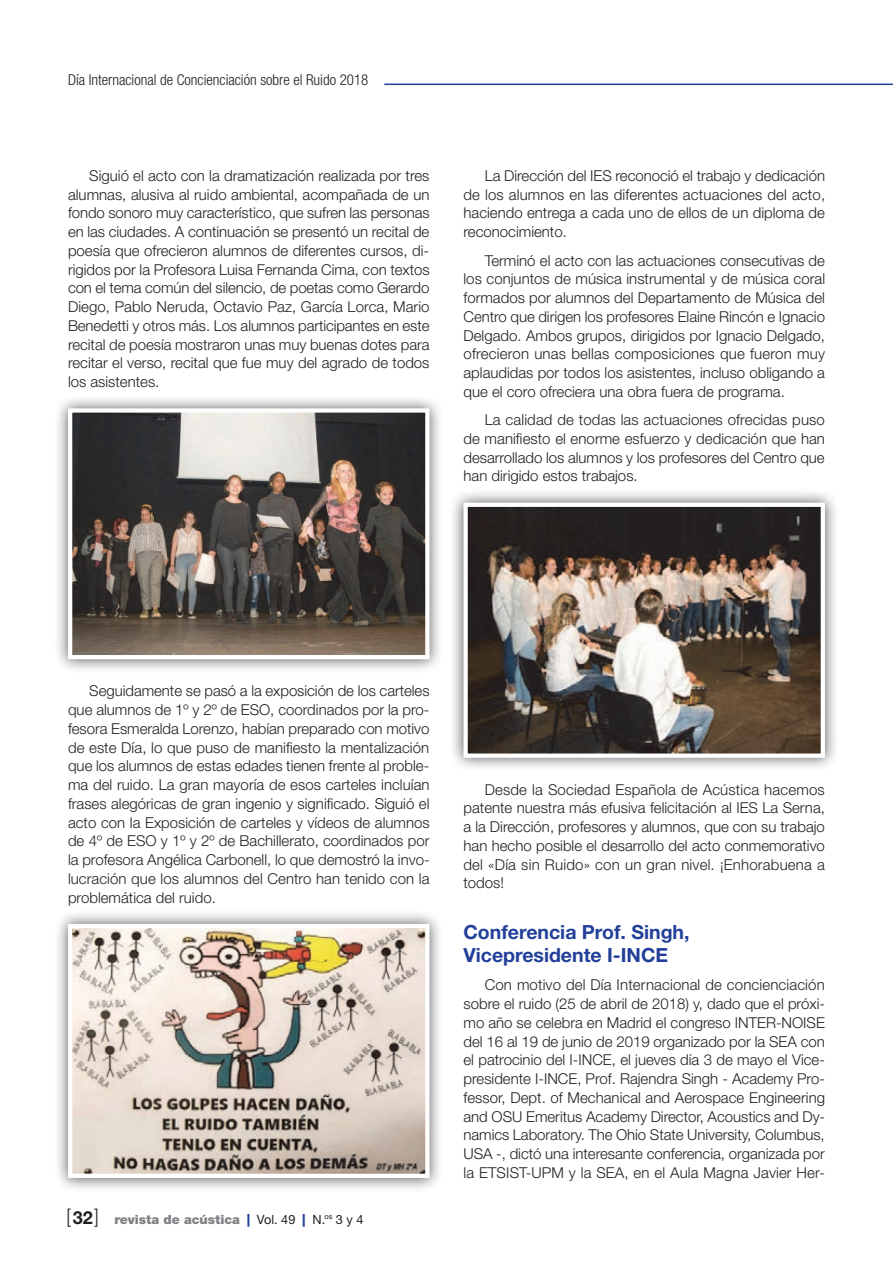
<style>
.page{position:relative;width:893px;height:1263px;background:#fff}
.page>*{position:absolute;margin:0;border:0;box-sizing:border-box;transform-origin:0 0}
.t1{font:300 19.8px "Helvetica Neue LT Std";color:#231f20;scale:.91 1}
.t2{font:700 19.5px/23.4px "Helvetica Neue LT Std";color:#223f99}
.t3{font:300 15px/18.8px "Helvetica Neue LT Std";color:#231f20;text-align:justify}
.t4{font:300 condensed 15px "Helvetica Neue LT Std";color:#231f20}
.t5{font:900 12.75px "Helvetica Neue LT Std";color:#808285}
.s1{font-weight:700;font-size:18px}
.s2{color:#223f99}
.s3{font-weight:400;color:#231f20}
</style>
<div class="page">
<hr style="left:384px;top:84px;width:509px;height:1px;background:#223f99">
<div style="left:54px;top:394px;width:389px;height:279px;background:#231f20;opacity:.75"></div>
<img style="left:73px;top:413px;width:351px;height:241px">
<div style="left:68px;top:408px;width:361px;height:251px;border:4px solid #fff"></div>
<div style="left:54px;top:910px;width:389px;height:282px;background:#231f20;opacity:.75"></div>
<img style="left:73px;top:929px;width:351px;height:244px">
<div style="left:68px;top:924px;width:361px;height:254px;border:4px solid #fff"></div>
<div style="left:450px;top:489px;width:389px;height:283px;background:#231f20;opacity:.75"></div>
<img style="left:468px;top:508px;width:352px;height:245px">
<div style="left:463px;top:503px;width:362px;height:255px;border:4px solid #fff"></div>
<p class="t4" style="left:68px;top:71px;width:302px">Día Internacional de Concienciación sobre el Ruido 2018</p>
<p class="t3" style="left:68px;top:166px;width:363px;text-indent:21px">Siguió el acto con la dramatización realizada por tres alumnas, alusiva al ruido ambiental, acompañada de un fondo sonoro muy característico, que sufren las personas en las ciudades. A continuación se presentó un recital de poesía que ofrecieron alumnos de diferentes cursos, di&shy;rigidos por la Profesora Luisa Fernanda Cima, con textos con el tema común del silencio, de poetas como Gerardo Diego, Pablo Neruda, Octavio Paz, García Lorca, Mario Benedetti y otros más. Los alumnos participantes en este recital de poesía mostraron unas muy buenas dotes para recitar el verso, recital que fue muy del agrado de todos los asistentes.</p>
<p class="t3" style="left:463px;top:166px;width:363px;text-indent:21px">La Dirección del IES reconoció el trabajo y dedicación de los alumnos en las diferentes actuaciones del acto, haciendo entrega a cada uno de ellos de un diploma de reconocimiento.</p>
<p class="t3" style="left:463px;top:250px;width:363px;text-indent:21px">Terminó el acto con las actuaciones consecutivas de los conjuntos de música instrumental y de música coral formados por alumnos del Departamento de Música del Centro que dirigen los profesores Elaine Rincón e Ignacio Delgado. Ambos grupos, dirigidos por Ignacio Delgado, ofrecieron unas bellas composiciones que fueron muy aplaudidas por todos los asistentes, incluso obligando a que el coro ofreciera una obra fuera de programa.</p>
<p class="t3" style="left:463px;top:410px;width:363px;text-indent:21px">La calidad de todas las actuaciones ofrecidas puso de manifiesto el enorme esfuerzo y dedicación que han desarrollado los alumnos y los profesores del Centro que han dirigido estos trabajos.</p>
<p class="t3" style="left:68px;top:681px;width:363px;text-indent:21px">Seguidamente se pasó a la exposición de los carteles que alumnos de 1º y 2º de ESO, coordinados por la pro&shy;fesora Esmeralda Lorenzo, habían preparado con motivo de este Día, lo que puso de manifiesto la mentalización que los alumnos de estas edades tienen frente al proble&shy;ma del ruido. La gran mayoría de esos carteles incluían frases alegóricas de gran ingenio y significado. Siguió el acto con la Exposición de carteles y vídeos de alumnos de 4º de ESO y 1º y 2º de Bachillerato, coordinados por la profesora Angélica Carbonell, lo que demostró la invo&shy;lucración que los alumnos del Centro han tenido con la problemática del ruido.</p>
<h1 class="t1" style="left:67px;top:1204px;width:37px">[<span class="s1">32</span>]</h1>
<p class="t5" style="left:114px;top:1212px;width:251px">revista de acústica <span class="s2">|</span> <span class="s3">Vol. 49</span> <span class="s2">|</span> <span class="s3">N.</span><sup>os</sup> <span class="s3">3 y 4</span></p>
<p class="t3" style="left:463px;top:780px;width:363px;text-indent:21px">Desde la Sociedad Española de Acústica hacemos patente nuestra más efusiva felicitación al IES La Serna, a la Dirección, profesores y alumnos, que con su trabajo han hecho posible el desarrollo del acto conmemorativo del «Día sin Ruido» con un gran nivel. ¡Enhorabuena a todos!</p>
<h2 class="t2" style="left:463px;top:919px;width:228px">Conferencia Prof. Singh,<br>Vicepresidente I-INCE</h2>
<p class="t3" style="left:463px;top:975px;width:363px;text-indent:21px">Con motivo del Día Internacional de concienciación sobre el ruido (25 de abril de 2018) y, dado que el próxi&shy;mo año se celebra en Madrid el congreso INTER-NOISE del 16 al 19 de junio de 2019 organizado por la SEA con el patrocinio del I-INCE, el jueves día 3 de mayo el Vice&shy;presidente I-INCE, Prof. Rajendra Singh - Academy Pro&shy;fessor, Dept. of Mechanical and Aerospace Engineering and OSU Emeritus Academy Director, Acoustics and Dy&shy;namics Laboratory. The Ohio State University, Columbus, USA -, dictó una interesante conferencia, organizada por la ETSIST-UPM y la SEA, en el Aula Magna Javier Her-</p>
</div>
